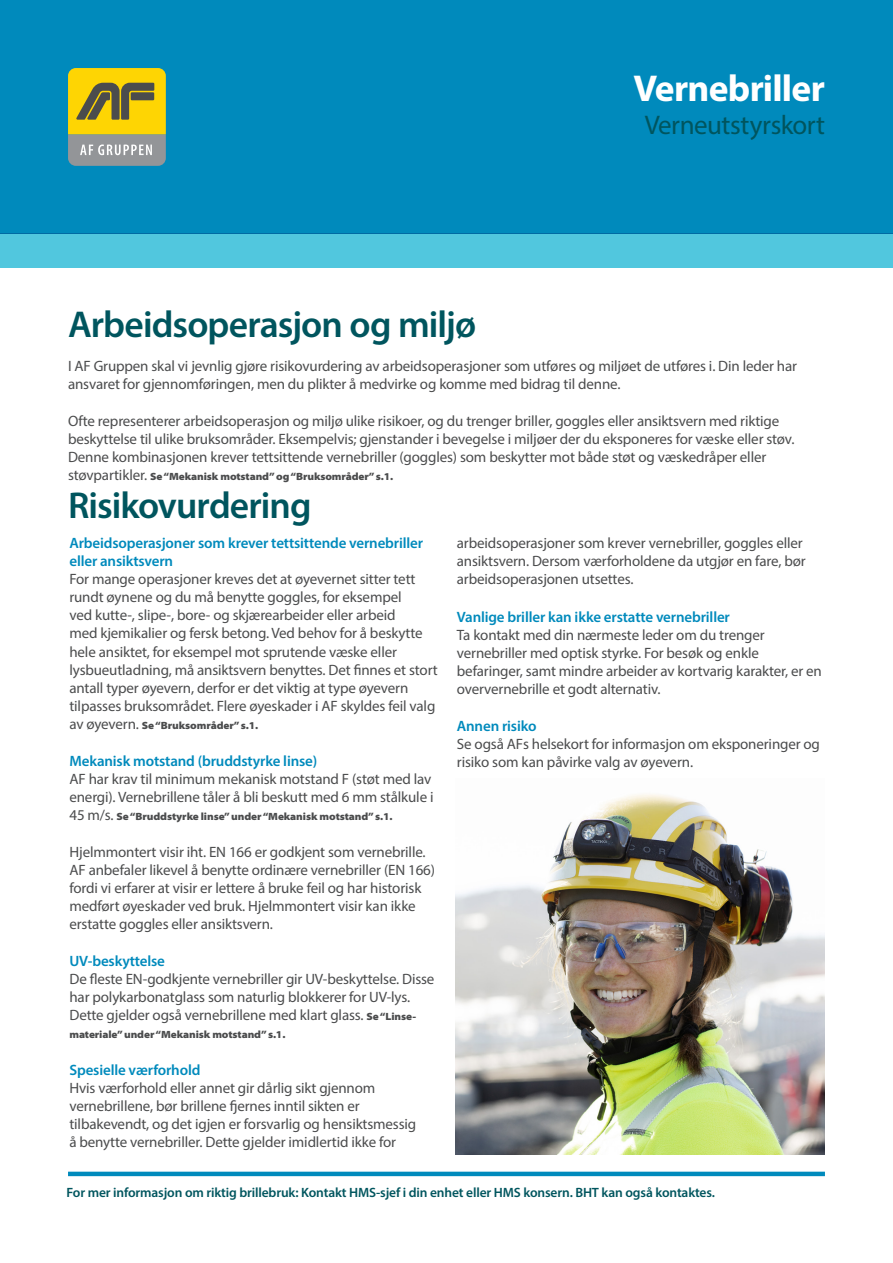
<style>
.page{position:relative;width:893px;height:1263px;background:#fff}
.page>*{position:absolute;margin:0;border:0;box-sizing:border-box;transform-origin:0 0}
.Grønntittel{font:600 37.5px "Myriad Pro";letter-spacing:-.025em;color:#00555e}
.t1{font:700 37.5px "Myriad Pro";letter-spacing:-.02em;color:#fff}
.t2{font:27px "Myriad Pro";letter-spacing:-.015em;color:#00555e}
.Brødtekst{font:15px/18px "Myriad Pro";letter-spacing:-.01em;color:#4b4c4d}
.t3{font:600 13.5px "Myriad Pro";letter-spacing:-.01em;color:#00555e}
.Brødtekst-2{font:900 semi-expanded 10.5px "Myriad Pro";letter-spacing:-.01em;color:#4b4c4d}
.s1{font-weight:400;font-stretch:normal;font-size:15px}
.s2{font-weight:600;color:#008abc}
.s3{font-weight:900;font-stretch:semi-expanded;font-size:10.5px}
</style>
<div class="page">
<hr style="left:68px;top:1172px;width:757px;height:4px;background:#008abc">
<div style="left:0;top:0;width:893px;height:234px;background:#008abc"></div>
<div style="left:0;top:234px;width:893px;height:34px;background:#51c7de"></div>
<svg style="left:68px;top:68px;width:98px;height:98px;background:#beac43"></svg>
<img style="left:455px;top:794px;width:370px;height:360px">
<p class="Grønntittel" style="left:68px;top:300px;width:410px">Arbeidsoperasjon og miljø</p>
<p class="t1" style="left:633px;top:64px;width:193px">Vernebriller</p>
<p class="t2" style="left:645px;top:109px;width:182px">Verneutstyrskort</p>
<p class="Brødtekst" style="left:68px;top:357px;width:731px">I AF Gruppen skal vi jevnlig gjøre risikovurdering av arbeidsoperasjoner som utføres og miljøet de utføres i. Din leder har ansvaret for gjennomføringen, men du plikter å medvirke og komme med bidrag til denne.</p>
<p class="Brødtekst" style="left:68px;top:412px;width:728px">Ofte representerer arbeidsoperasjon og miljø ulike risikoer, og du trenger briller, goggles eller ansiktsvern med riktige beskyttelse til ulike bruksområder. Eksempelvis; gjenstander i bevegelse i miljøer der du eksponeres for væske eller støv.<br>Denne kombinasjonen krever tettsittende vernebriller (goggles) som beskytter mot både støt og væskedråper eller</p>
<p class="Brødtekst-2" style="left:68px;top:469px;width:327px"><span class="s1">støvpartikler.</span> Se “Mekanisk motstand” og “Bruksområder” s.1.</p>
<p class="Grønntittel" style="left:68px;top:482px;width:245px">Risikovurdering</p>
<p class="Brødtekst" style="left:69px;top:534px;width:370px"><span class="s2">Arbeidsoperasjoner som krever tettsittende vernebriller eller ansiktsvern<br></span>For mange operasjoner kreves det at øyevernet sitter tett rundt øynene og du må benytte goggles, for eksempel<br>ved kutte-, slipe-, bore- og skjærearbeider eller arbeid<br>med kjemikalier og fersk betong. Ved behov for å beskytte hele ansiktet, for eksempel mot sprutende væske eller lysbueutladning, må ansiktsvern benyttes. Det finnes et stort antall typer øyevern, derfor er det viktig at type øyevern tilpasses bruksområdet. Flere øyeskader i AF skyldes feil valg</p>
<p class="Brødtekst-2" style="left:69px;top:718px;width:190px"><span class="s1">av øyevern.</span> Se “Bruksområder” s.1.</p>
<p class="Brødtekst" style="left:69px;top:751px;width:366px"><span class="s2">Mekanisk motstand (bruddstyrke linse)<br></span>AF har krav til minimum mekanisk motstand F (støt med lav energi). Vernebrillene tåler å bli beskutt med 6 mm stålkule i</p>
<p class="Brødtekst-2" style="left:69px;top:809px;width:325px"><span class="s1">45 m/s.</span> Se “Bruddstyrke linse” under “Mekanisk motstand” s.1.</p>
<p class="Brødtekst" style="left:69px;top:842px;width:367px">Hjelmmontert visir iht. EN 166 er godkjent som vernebrille.<br>AF anbefaler likevel å benytte ordinære vernebriller (EN 166) fordi vi erfarer at visir er lettere å bruke feil og har historisk medført øyeskader ved bruk. Hjelmmontert visir kan ikke erstatte goggles eller ansiktsvern.</p>
<p class="Brødtekst" style="left:69px;top:952px;width:367px"><span class="s2">UV-beskyttelse<br></span>De fleste EN-godkjente vernebriller gir UV-beskyttelse. Disse har polykarbonatglass som naturlig blokkerer for UV-lys.<br>Dette gjelder også vernebrillene med klart glass. <span class="s3">Se “Linse-</span></p>
<p class="Brødtekst-2" style="left:69px;top:1027px;width:217px">materiale” under “Mekanisk motstand” s.1.</p>
<p class="Brødtekst" style="left:69px;top:1061px;width:348px"><span class="s2">Spesielle værforhold<br></span>Hvis værforhold eller annet gir dårlig sikt gjennom vernebrillene, bør brillene fjernes inntil sikten er tilbakevendt, og det igjen er forsvarlig og hensiktsmessig å benytte vernebriller. Dette gjelder imidlertid ikke for</p>
<p class="Brødtekst" style="left:457px;top:534px;width:350px">arbeidsoperasjoner som krever vernebriller, goggles eller ansiktsvern. Dersom værforholdene da utgjør en fare, bør arbeidsoperasjonen utsettes.</p>
<p class="Brødtekst" style="left:457px;top:607px;width:367px"><span class="s2">Vanlige briller kan ikke erstatte vernebriller<br></span>Ta kontakt med din nærmeste leder om du trenger vernebriller med optisk styrke. For besøk og enkle befaringer, samt mindre arbeider av kortvarig karakter, er en oververnebrille et godt alternativ.</p>
<p class="Brødtekst" style="left:457px;top:716px;width:365px"><span class="s2">Annen risiko<br></span>Se også AFs helsekort for informasjon om eksponeringer og risiko som kan påvirke valg av øyevern.</p>
<p class="t3" style="left:67px;top:1183px;width:650px">For mer informasjon om riktig brillebruk: Kontakt HMS-sjef i din enhet eller HMS konsern. BHT kan også kontaktes.</p>
</div>
